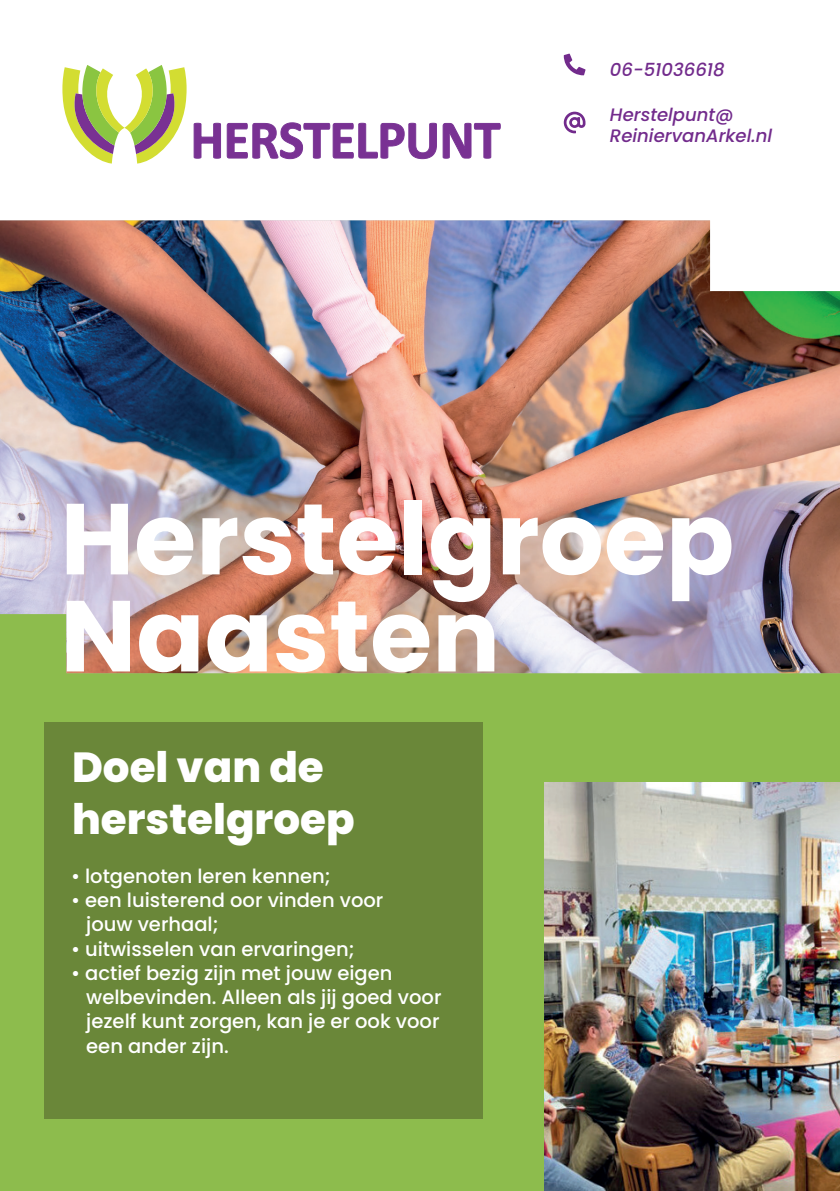
<style>
.page{position:relative;width:840px;height:1191px;background:#fff}
.page>*{position:absolute;margin:0;border:0;box-sizing:border-box;transform-origin:0 0}
.t1{font:700 100.6px/97px "Poppins";color:#fff}
.t2{font:800 42px/52px "Poppins";color:#fff}
.t3{font:500 19.6px/24.2px "Poppins";color:#fff}
.t4{font:italic 500 18px/21.6px "Poppins";color:#722b8c}
</style>
<div class="page">
<div style="left:0;top:456px;width:839px;height:735px;background:#8dbc4d"></div>
<div style="left:44px;top:722px;width:438px;height:397px;background:#6a8739"></div>
<img style="left:0;top:220px;width:839px;height:453px">
<img style="left:544px;top:782px;width:295px;height:409px">
<svg style="left:563px;top:112px;width:22px;height:21px"></svg>
<svg style="left:563px;top:54px;width:22px;height:21px"></svg>
<svg style="left:62px;top:65px;width:124px;height:99px"></svg>
<svg style="left:194px;top:123px;width:27px;height:35px"></svg>
<svg style="left:227px;top:123px;width:209px;height:36px"></svg>
<svg style="left:442px;top:123px;width:58px;height:35px"></svg>
<p class="t4" style="left:609px;top:59px;width:116px">06-51036618</p>
<p class="t4" style="left:609px;top:104px;width:164px">Herstelpunt@<br>ReiniervanArkel.nl</p>
<h1 class="t1" style="left:60px;top:491px;width:675px">Herstelgroep<br>Naasten</h1>
<h2 class="t2" style="left:72px;top:741px;width:284px">Doel van de herstelgroep</h2>
<p class="t3" style="left:71px;top:864px;width:261px">• lotgenoten leren kennen;</p>
<p class="t3" style="left:86px;top:888px;width:298px;text-indent:-15px">• een luisterend oor vinden voor jouw verhaal;</p>
<p class="t3" style="left:71px;top:936px;width:285px">• uitwisselen van ervaringen;</p>
<p class="t3" style="left:86px;top:961px;width:356px;text-indent:-15px">• actief bezig zijn met jouw eigen welbevinden. Alleen als jij goed voor jezelf kunt zorgen, kan je er ook voor een ander zijn.</p>
</div>
